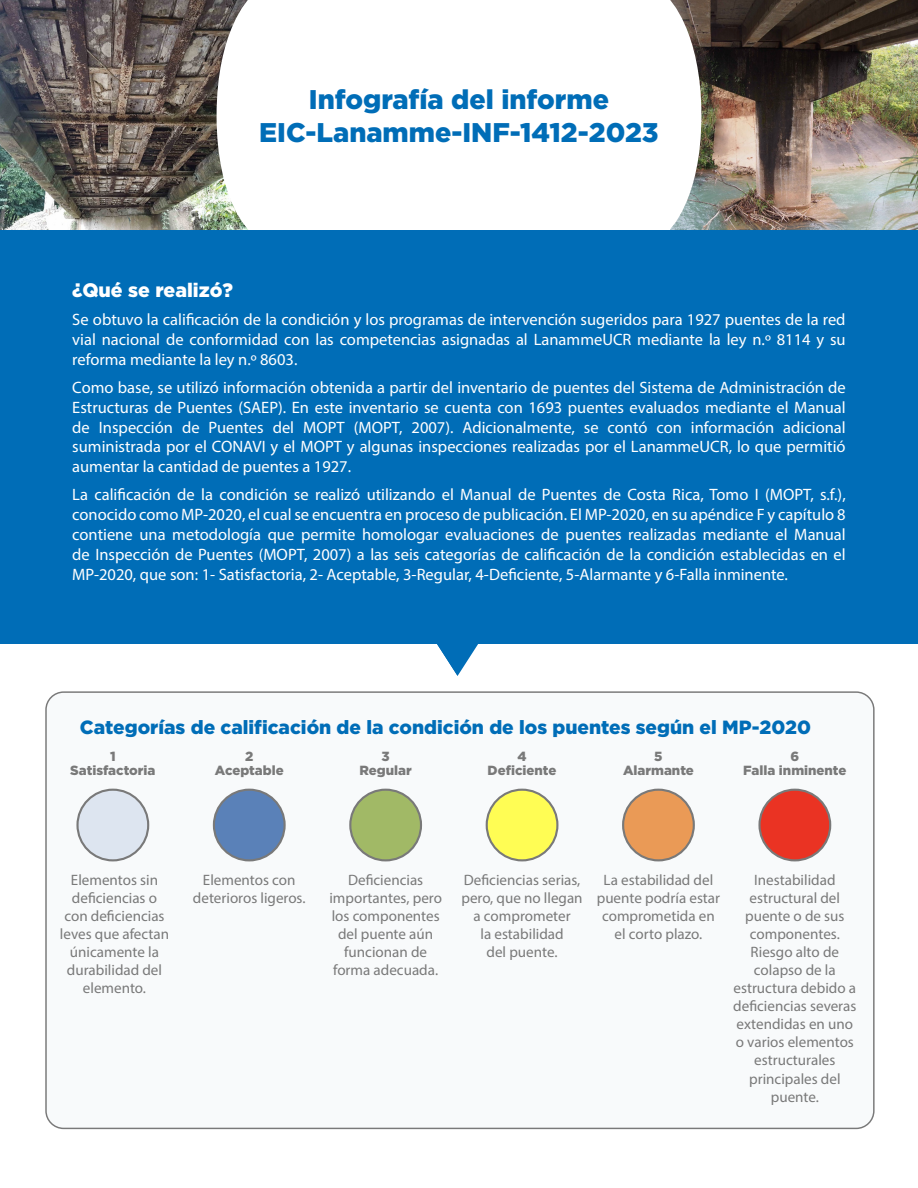
<style>
.page{position:relative;width:918px;height:1188px;background:#fff}
.page>*{position:absolute;margin:0;border:0;box-sizing:border-box;transform-origin:0 0}
.t1{font:900 27px/32.4px "Gotham";color:#006db7;text-align:center}
.t2{font:900 19.5px "Gotham";color:#fff}
.t3{font:900 19.05px "Gotham";color:#006db7}
.t4{font:16.5px/19.8px "Myriad Pro";color:#fff;text-align:justify}
.t5{font:15px/18.1px "Myriad Pro";color:#797979;text-align:center}
.t6{font:900 13.2px/14.2px "Gotham";color:#797979;text-align:center}
</style>
<div class="page">
<img style="left:701px;top:0;width:217px;height:230px">
<img style="left:0;top:0;width:217px;height:232px">
<img style="left:217px;top:0;width:31px;height:230px">
<svg style="left:670px;top:0;width:31px;height:230px"></svg>
<div style="left:46px;top:692px;width:828px;height:436px;background:#f8fafb;border-radius:18px"></div>
<div style="left:1px;top:230px;width:917px;height:414px;background:#006db7"></div>
<div style="left:78px;top:790px;width:70px;height:70px;background:#dde5f0;border-radius:50%"></div>
<div style="left:76px;top:789px;width:73px;height:72px;border:2px solid #797979;border-radius:50%"></div>
<div style="left:214px;top:790px;width:71px;height:70px;background:#5a81b8;border-radius:50%"></div>
<div style="left:213px;top:789px;width:73px;height:72px;border:2px solid #797979;border-radius:50%"></div>
<div style="left:350px;top:790px;width:71px;height:70px;background:#a1b966;border-radius:50%"></div>
<div style="left:349px;top:789px;width:73px;height:72px;border:2px solid #797979;border-radius:50%"></div>
<div style="left:487px;top:790px;width:70px;height:70px;background:#fffd54;border-radius:50%"></div>
<div style="left:486px;top:789px;width:72px;height:72px;border:2px solid #797979;border-radius:50%"></div>
<div style="left:623px;top:790px;width:71px;height:70px;background:#ea9a56;border-radius:50%"></div>
<div style="left:622px;top:789px;width:73px;height:72px;border:2px solid #797979;border-radius:50%"></div>
<div style="left:760px;top:790px;width:70px;height:70px;background:#ea3323;border-radius:50%"></div>
<div style="left:758px;top:789px;width:73px;height:72px;border:2px solid #797979;border-radius:50%"></div>
<svg style="left:437px;top:644px;width:41px;height:32px"></svg>
<h1 class="t1" style="left:259px;top:83px;width:401px">Infografía del informe<br>EIC-Lanamme-INF-1412-2023</h1>
<p class="t2" style="left:72px;top:279px;width:162px">¿Qué se realizó?</p>
<p class="t4" style="left:72px;top:309px;width:775px">Se obtuvo la calificación de la condición y los programas de intervención sugeridos para 1927 puentes de la red vial nacional de conformidad con las competencias asignadas al LanammeUCR mediante la ley n.º 8114 y su reforma mediante la ley n.º 8603.</p>
<p class="t4" style="left:72px;top:377px;width:775px">Como base, se utilizó información obtenida a partir del inventario de puentes del Sistema de Administración de Estructuras de Puentes (SAEP). En este inventario se cuenta con 1693 puentes evaluados mediante el Manual de Inspección de Puentes del MOPT (MOPT, 2007). Adicionalmente, se contó con información adicional suministrada por el CONAVI y el MOPT y algunas inspecciones realizadas por el LanammeUCR, lo que permitió aumentar la cantidad de puentes a 1927.</p>
<p class="t4" style="left:72px;top:485px;width:775px">La calificación de la condición se realizó utilizando el Manual de Puentes de Costa Rica, Tomo I (MOPT, s.f.), conocido como MP-2020, el cual se encuentra en proceso de publicación. El MP-2020, en su apéndice F y capítulo 8 contiene una metodología que permite homologar evaluaciones de puentes realizadas mediante el Manual de Inspección de Puentes (MOPT, 2007) a las seis categorías de calificación de la condición establecidas en el MP-2020, que son: 1- Satisfactoria, 2- Aceptable, 3-Regular, 4-Deficiente, 5-Alarmante y 6-Falla inminente.</p>
<p class="t3" style="left:80px;top:717px;width:733px">Categorías de calificación de la condición de los puentes según el MP-2020</p>
<p class="t6" style="left:70px;top:749px;width:87px">1<br>Satisfactoria</p>
<p class="t6" style="left:488px;top:749px;width:70px">4<br>Deficiente</p>
<p class="t6" style="left:360px;top:749px;width:54px">3<br>Regular</p>
<p class="t6" style="left:743px;top:749px;width:105px">6<br>Falla inminente</p>
<p class="t6" style="left:215px;top:749px;width:70px">2<br>Aceptable</p>
<p class="t6" style="left:623px;top:749px;width:72px">5<br>Alarmante</p>
<p class="t5" style="left:60px;top:870px;width:111px">Elementos sin deficiencias o con deficiencias leves que afectan únicamente la durabilidad del elemento.</p>
<p class="t5" style="left:193px;top:870px;width:114px">Elementos con deterioros ligeros.</p>
<p class="t5" style="left:329px;top:870px;width:114px">Deficiencias importantes, pero los componentes del puente aún funcionan de forma adecuada.</p>
<p class="t5" style="left:461px;top:870px;width:123px">Deficiencias serias, pero, que no llegan a comprometer<br>la estabilidad<br>del puente.</p>
<p class="t5" style="left:597px;top:870px;width:125px">La estabilidad del puente podría estar comprometida en el corto plazo.</p>
<p class="t5" style="left:733px;top:870px;width:125px">Inestabilidad estructural del puente o de sus componentes.<br>Riesgo alto de colapso de la estructura debido a deficiencias severas extendidas en uno o varios elementos estructurales principales del puente.</p>
</div>
